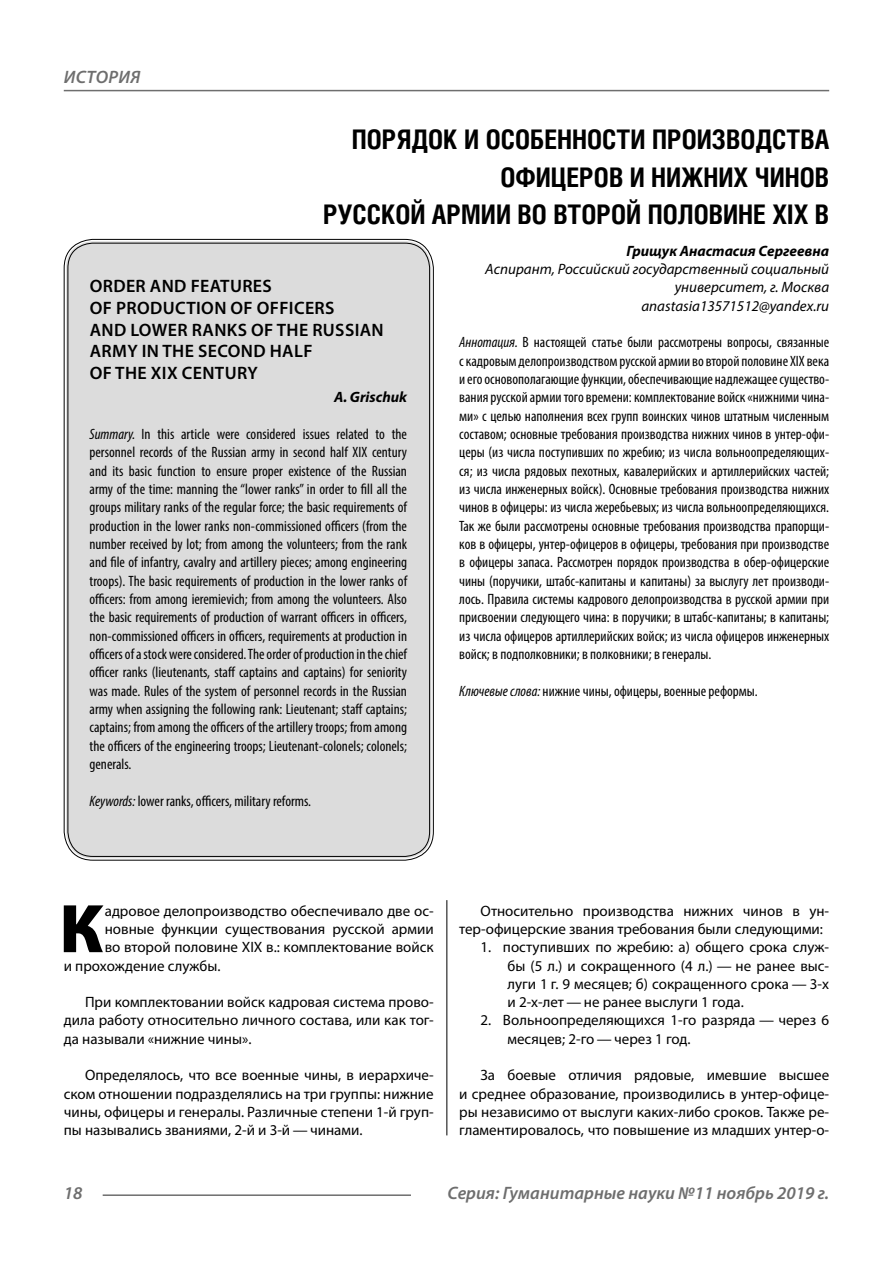
<style>
.page{position:relative;width:893px;height:1263px;background:#fff}
.page>*{position:absolute;margin:0;border:0;box-sizing:border-box;transform-origin:0 0}
.Bukvica{font:900 69.3px "Myriad Pro";color:#000}
.Header{font:700 27px/37.5px "Helios Cond C";color:#000;text-align:right}
.Header-eng{font:600 18px/21.6px "Myriad Pro";letter-spacing:.02em;color:#000}
.t1{font:italic 600 18px "Myriad Pro";color:#6e6e6e}
.Annotation-rus{font:condensed 15px/18.3px "Myriad Pro";color:#000;text-align:justify}
.Annotation-eng{font:condensed 15px/18.3px "Myriad Pro";color:#000;text-align:justify}
.Normal{font:15px/18.3px "Myriad Pro";color:#000;text-align:justify}
.Bukvica-2{font:15px "Myriad Pro";color:#000}
.Author-doc{font:italic 15px/18.3px "Myriad Pro";color:#000;text-align:right}
.Author-email{font:italic 15px "Myriad Pro";color:#000}
.Author{font:italic 700 15px "Myriad Pro";color:#000}
.Author-eng{font:italic 700 15px "Myriad Pro";color:#000}
.s1{font-style:italic}
</style>
<div class="page">
<hr style="left:446px;top:128px;width:1px;height:1007px;background:#000">
<div style="left:43px;top:0;width:786px;height:900px;background:#fff"></div>
<div style="left:66px;top:241px;width:365px;height:617px;background:#dcdcdc;border-radius:27px"></div>
<hr style="left:103px;top:1194px;width:308px;height:2px;background:#6e6e6e">
<hr style="left:64px;top:90px;width:765px;height:1px;background:#6e6e6e">
<p class="t1" style="left:64px;top:66px;width:24px">История</p>
<p class="Header" style="left:323px;top:120px;width:507px">ПОРЯДОК И ОСОБЕННОСТИ ПРОИЗВОДСТВА<br>ОФИЦЕРОВ И НИЖНИХ ЧИНОВ<br>РУССКОЙ АРМИИ ВО ВТОРОЙ ПОЛОВИНЕ XIX В</p>
<p class="Author" style="left:626px;top:241px;width:204px">Грищук Анастасия Сергеевна</p>
<p class="Author-doc" style="left:485px;top:260px;width:345px">Аспирант, Российский государственный социальный университет, г. Москва</p>
<p class="Author-email" style="left:641px;top:296px;width:189px">anastasia13571512@yandex.ru</p>
<p class="Annotation-rus" style="left:459px;top:333px;width:371px"><span class="s1">Аннотация.</span> В настоящей статье были рассмотрены вопросы, связанные с кадровым делопроизводством русской армии во второй половине XIX века и его основополагающие функции, обеспечивающие надлежащее существо&shy;вания русской армии того времени: комплектование войск «нижними чина&shy;ми» с целью наполнения всех групп воинских чинов штатным численным составом; основные требования производства нижних чинов в унтер-офи&shy;церы (из числа поступивших по жребию; из числа вольноопределяющих&shy;ся; из числа рядовых пехотных, кавалерийских и артиллерийских частей; из числа инженерных войск). Основные требования производства нижних чинов в офицеры: из числа жеребьевых; из числа вольноопределяющихся.<br>Так же были рассмотрены основные требования производства прапорщи&shy;ков в офицеры, унтер-офицеров в офицеры, требования при производстве в офицеры запаса. Рассмотрен порядок производства в обер-офицерские чины (поручики, штабс-капитаны и капитаны) за выслугу лет производи&shy;лось. Правила системы кадрового делопроизводства в русской армии при присвоении следующего чина: в поручики; в штабс-капитаны; в капитаны; из числа офицеров артиллерийских войск; из числа офицеров инженерных войск; в подполковники; в полковники; в генералы.</p>
<p class="Annotation-rus" style="left:459px;top:681px;width:300px"><span class="s1">Ключевые слова:</span> нижние чины, офицеры, военные реформы.</p>
<p class="Header-eng" style="left:90px;top:275px;width:296px">ORDER AND FEATURES<br>OF PRODUCTION OF OFFICERS<br>AND LOWER RANKS OF THE RUSSIAN<br>ARMY IN THE SECOND HALF<br>OF THE XIX CENTURY</p>
<p class="Author-eng" style="left:334px;top:388px;width:74px">A. Grischuk</p>
<p class="Annotation-eng" style="left:90px;top:425px;width:319px"><span class="s1">Summary.</span> In this article were considered issues related to the personnel records of the Russian army in second half XIX century and its basic function to ensure proper existence of the Russian army of the time: manning the “lower ranks” in order to fill all the groups military ranks of the regular force; the basic requirements of production in the lower ranks non-commissioned officers (from the number received by lot; from among the volunteers; from the rank and file of infantry, cavalry and artillery pieces; among engineering troops). The basic requirements of production in the lower ranks of officers: from among ieremievich; from among the volunteers. Also the basic requirements of production of warrant officers in officers, non-commissioned officers in officers, requirements at production in officers of a stock were considered. The order of production in the chief officer ranks (lieutenants, staff captains and captains) for seniority was made. Rules of the system of personnel records in the Russian army when assigning the following rank: Lieutenant; staff captains; captains; from among the officers of the artillery troops; from among the officers of the engineering troops; Lieutenant-colonels; colonels; generals.</p>
<p class="Annotation-eng" style="left:90px;top:791px;width:223px"><span class="s1">Keywords:</span> lower ranks, officers, military reforms.</p>
<p class="Bukvica" style="left:59px;top:882px;width:45px">К</p>
<p class="Bukvica-2" style="left:105px;top:901px;width:330px">адровое делопроизводство обеспечивало две ос-</p>
<p class="Bukvica-2" style="left:105px;top:919px;width:330px">новные функции существования русской армии</p>
<p class="Bukvica-2" style="left:105px;top:938px;width:330px">во второй половине XIX в.: комплектование войск</p>
<p class="Bukvica-2" style="left:64px;top:956px;width:158px">и прохождение службы.</p>
<p class="Normal" style="left:64px;top:993px;width:371px;text-indent:21px">При комплектовании войск кадровая система прово&shy;дила работу относительно личного состава, или как тог&shy;да называли «нижние чины».</p>
<p class="Normal" style="left:64px;top:1066px;width:371px;text-indent:21px">Определялось, что все военные чины, в иерархиче&shy;ском отношении подразделялись на три группы: нижние чины, офицеры и генералы. Различные степени 1-й груп&shy;пы назывались званиями, 2-й и 3-й — чинами.</p>
<p class="Normal" style="left:459px;top:901px;width:371px;text-indent:21px">Относительно производства нижних чинов в ун&shy;тер-офицерские звания требования были следующими:</p>
<p class="Normal" style="left:507px;top:938px;width:323px;text-indent:-27px">1. поступивших по жребию: а) общего срока служ&shy;бы (5 л.) и сокращенного (4 л.) — не ранее выс&shy;луги 1 г. 9 месяцев; б) сокращенного срока — 3-х и 2-х-лет — не ранее выслуги 1 года.</p>
<p class="Normal" style="left:507px;top:1011px;width:323px;text-indent:-27px">2. Вольноопределяющихся 1-го разряда — через 6 месяцев; 2-го — через 1 год.</p>
<p class="Normal" style="left:459px;top:1066px;width:371px;text-indent:21px">За боевые отличия рядовые, имевшие высшее и среднее образование, производились в унтер-офице&shy;ры независимо от выслуги каких-либо сроков. Также ре&shy;гламентировалось, что повышение из младших унтер-о-</p>
<p class="t1" style="left:64px;top:1182px;width:20px">18</p>
<p class="t1" style="left:448px;top:1182px;width:383px">Серия: Гуманитарные науки №11 ноябрь 2019 г.</p>
</div>
